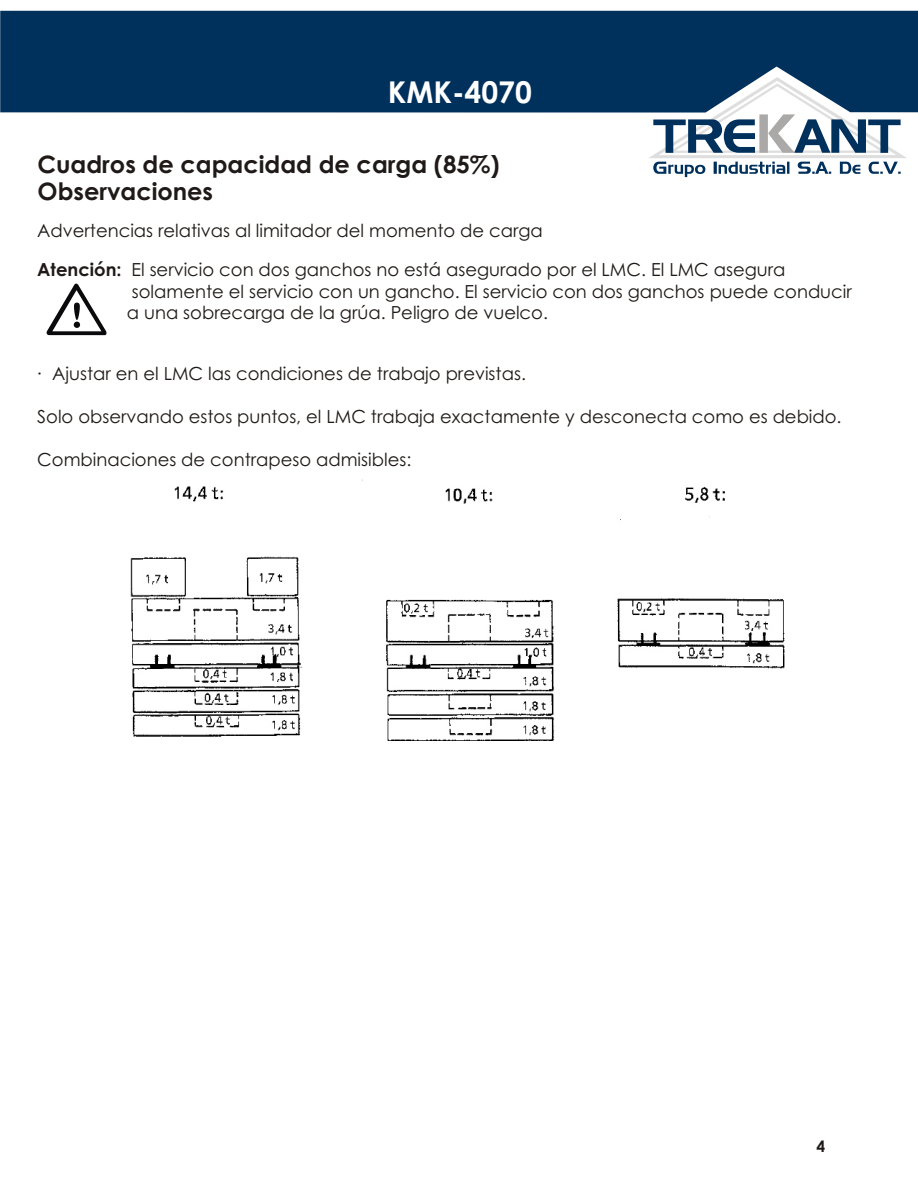
<style>
.page{position:relative;width:918px;height:1188px;background:#fff}
.page>*{position:absolute;margin:0;border:0;box-sizing:border-box;transform-origin:0 0}
.t1{font:700 30px "Century Gothic";color:#fff}
.t2{font:700 24px/27px "Century Gothic";color:#1f1a17}
.t3{font:18px/39.3px "Century Gothic";color:#1f1a17}
.t4{font:700 15.6px "Century Gothic";color:#1f1a17}
.s1{font-weight:700}
</style>
<div class="page">
<div style="left:0;top:11px;width:918px;height:102px;background:#00305c"></div>
<svg style="left:648px;top:77px;width:259px;height:100px"></svg>
<svg style="left:46px;top:283px;width:61px;height:52px"></svg>
<img style="left:131px;top:480px;width:654px;height:261px">
<h1 class="t1" style="left:388px;top:76px;width:145px">KMK-4070</h1>
<h2 class="t2" style="left:38px;top:152px;width:464px">Cuadros de capacidad de carga (85%)<br>Observaciones</h2>
<p class="t3" style="left:37px;top:211px;width:750px">Advertencias relativas al limitador del momento de carga<br><span class="s1">Atención:</span> El servicio con dos ganchos no está asegurado por el LMC. El LMC asegura</p>
<p class="t3" style="left:127px;top:281px;width:727px;line-height:21.5px">solamente el servicio con un gancho. El servicio con dos ganchos puede conducir a una sobrecarga de la grúa. Peligro de vuelco.</p>
<p class="t3" style="left:37px;top:354px;width:490px">· Ajustar en el LMC las condiciones de trabajo previstas.</p>
<p class="t3" style="left:37px;top:397px;width:806px">Solo observando estos puntos, el LMC trabaja exactamente y desconecta como es debido.</p>
<p class="t3" style="left:37px;top:440px;width:376px">Combinaciones de contrapeso admisibles:</p>
<p class="t4" style="left:816px;top:1137px;width:10px">4</p>
</div>
